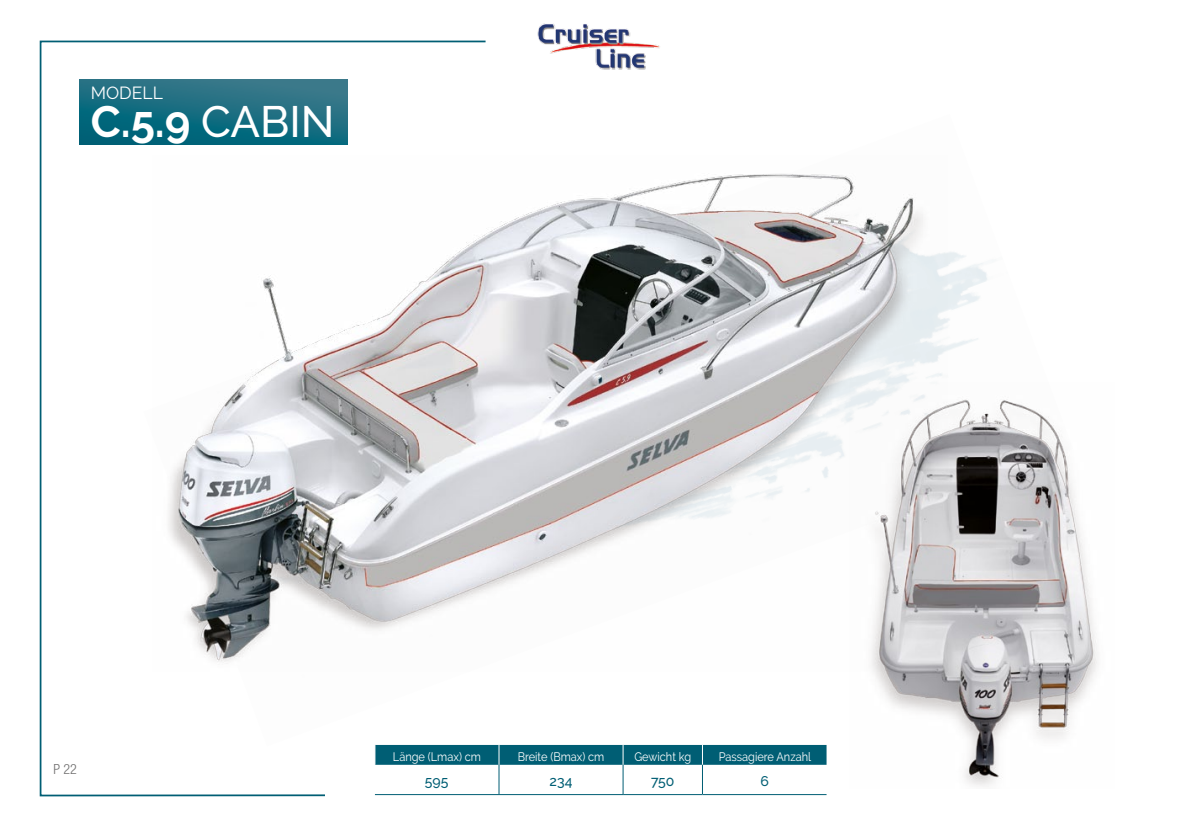
<style>
.page{position:relative;width:1201px;height:834px;background:#fff}
.page>*{position:absolute;margin:0;border:0;box-sizing:border-box;transform-origin:0 0}
.t1{font:700 43.75px "Raleway";color:#fff}
.t2{font:17.5px "Raleway";color:#fff}
.t3{font:500 14px "Raleway";color:#005e74}
.t4{font:300 condensed 14px "Helvetica Neue LT Std";color:#706f6f}
.t5{font:12.25px "Raleway";color:#fff;scale:.9 1}
.s1{font-weight:500}
</style>
<div class="page">
<svg style="left:39px;top:40px;width:661px;height:757px"></svg>
<img style="left:144px;top:114px;width:844px;height:632px">
<div style="left:325px;top:786px;width:551px;height:36px;background:#fff"></div>
<img style="left:523px;top:23px;width:140px;height:51px">
<div style="left:833px;top:680px;width:127px;height:108px;background:#fff"></div>
<img style="left:849px;top:382px;width:248px;height:404px">
<img style="left:152px;top:156px;width:795px;height:515px">
<svg style="left:79px;top:79px;width:268px;height:65px;background:#196d81"></svg>
<div style="left:374px;top:744px;width:452px;height:20px;background:#005e74"></div>
<hr style="left:498px;top:764px;width:1px;height:30px;background:#005e74">
<hr style="left:622px;top:764px;width:1px;height:30px;background:#005e74">
<hr style="left:702px;top:764px;width:1px;height:30px;background:#005e74">
<hr style="left:375px;top:794px;width:124px;height:1px;background:#005e74">
<hr style="left:499px;top:794px;width:124px;height:1px;background:#005e74">
<hr style="left:623px;top:794px;width:79px;height:1px;background:#005e74">
<hr style="left:702px;top:794px;width:124px;height:1px;background:#005e74">
<h2 class="t2" style="left:91px;top:83px;width:13px">MODELL</h2>
<h1 class="t1" style="left:91px;top:96px;width:245px">C.5.9 <span class="s1">Cabin</span></h1>
<p class="t4" style="left:53px;top:761px;width:25px">P 22</p>
<p class="t5" style="left:393px;top:749px;width:99px">Länge (Lmax) cm</p>
<p class="t5" style="left:518px;top:749px;width:98px">Breite (Bmax) cm</p>
<p class="t5" style="left:634px;top:749px;width:65px">Gewicht kg</p>
<p class="t5" style="left:718px;top:749px;width:104px">Passagiere Anzahl</p>
<p class="t3" style="left:425px;top:772px;width:25px">595</p>
<p class="t3" style="left:549px;top:772px;width:24px">234</p>
<p class="t3" style="left:651px;top:772px;width:25px">750</p>
<p class="t3" style="left:760px;top:772px;width:10px">6</p>
</div>
